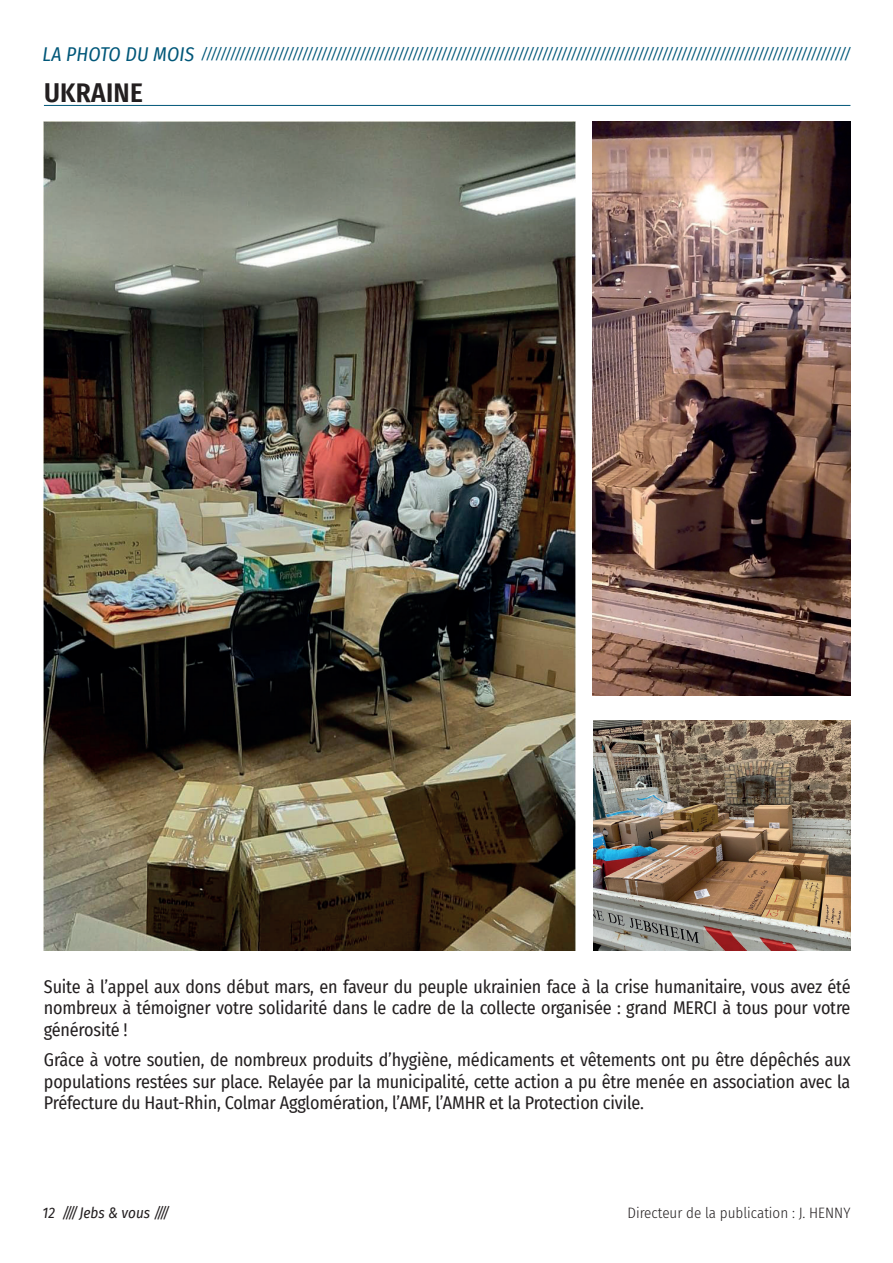
<style>
.page{position:relative;width:893px;height:1263px;background:#fff}
.page>*{position:absolute;margin:0;border:0;box-sizing:border-box;transform-origin:0 0}
.t1{font:600 27px "Fira Sans Condensed";letter-spacing:.01em;color:#231f20}
.t2{font:18px/21.6px "Fira Sans Condensed";letter-spacing:-.01em;color:#231f20;text-align:justify}
.t3{font:italic 15px "Fira Sans Condensed";color:#005779}
.t4{font:300 15px "Fira Sans Condensed";color:#231f20}
.t5{font:italic 15px "Fira Sans Condensed";color:#231f20}
.s1{font-size:19.5px}
</style>
<div class="page">
<hr style="left:44px;top:105px;width:806px;height:1px;background:#005779">
<img style="left:594px;top:721px;width:256px;height:229px">
<img style="left:44px;top:121px;width:531px;height:829px">
<img style="left:593px;top:121px;width:257px;height:574px">
<p class="t3" style="left:43px;top:43px;width:810px"><span class="s1">L A P H OTO D U MO I S</span> ///////////////////////////////////////////////////////////////////////////////////////////////////////////////////////////////////////</p>
<h1 class="t1" style="left:44px;top:70px;width:100px">UKRAINE</h1>
<p class="t2" style="left:44px;top:975px;width:808px">Suite à l’appel aux dons début mars, en faveur du peuple ukrainien face à la crise humanitaire, vous avez été nombreux à témoigner votre solidarité dans le cadre de la collecte organisée : grand MERCI à tous pour votre générosité !</p>
<p class="t2" style="left:44px;top:1048px;width:808px">Grâce à votre soutien, de nombreux produits d’hygiène, médicaments et vêtements ont pu être dépêchés aux populations restées sur place. Relayée par la municipalité, cette action a pu être menée en association avec la Préfecture du Haut-Rhin, Colmar Agglomération, l’AMF, l’AMHR et la Protection civile.</p>
<p class="t5" style="left:43px;top:1202px;width:129px">12 //// Jebs &amp; vous ////</p>
<p class="t4" style="left:627px;top:1202px;width:224px">Directeur de la publication : J. HENNY</p>
</div>
